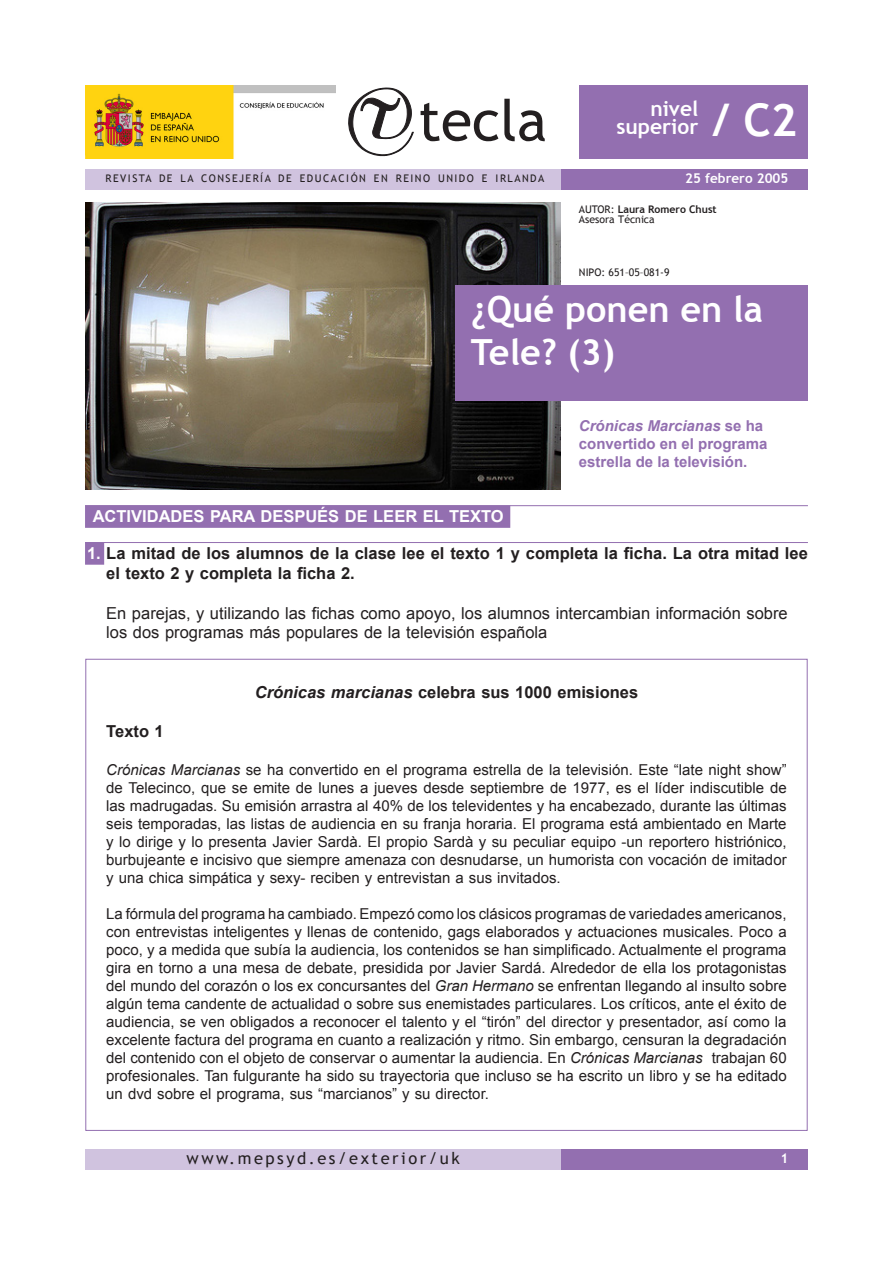
<style>
.page{position:relative;width:893px;height:1263px;background:#fff}
.page>*{position:absolute;margin:0;border:0;box-sizing:border-box;transform-origin:0 0}
.t1{font:700 45px "Trebuchet MS";color:#fff}
.TITULO_GENERAL{font:700 36px/43.2px "Trebuchet MS";color:#fff}
.t2{font:700 21px "Trebuchet MS";color:#fff}
.LADILLO_1{font:700 16.5px "Arial";color:#231f20}
.t3{font:16.5px/19.8px "Arial";color:#231f20}
.ACTIVIDADES_2{font:700 16.5px "Arial";color:#fff}
.t4{font:16.5px "Trebuchet MS";letter-spacing:.155em;color:#231f20}
.t5{font:15px/18px "Arial";color:#231f20;text-align:justify}
.TEXTO_SIMULADO{font:700 15px/18px "Arial";color:#936fb0}
.t6{font:700 13.5px "Trebuchet MS";color:#fff}
.NOMBRE_AUTOR{font:10.5px "Trebuchet MS";letter-spacing:.14em;color:#231f20}
.NOMBRE_AUTOR-2{font:10.5px "Trebuchet MS";color:#231f20}
.t7{font:700 10.5px "Trebuchet MS";color:#231f20}
.s1{font-weight:400}
.s2{font-style:italic}
.s3{color:#fff}
</style>
<div class="page">
<div style="left:85px;top:1149px;width:723px;height:20px;background:#936fb0"></div>
<div style="left:85px;top:1149px;width:476px;height:20px;background:#d0c3df"></div>
<img style="left:85px;top:203px;width:476px;height:286px">
<div style="left:85px;top:169px;width:723px;height:21px;background:#936fb0"></div>
<div style="left:85px;top:169px;width:476px;height:21px;background:#d0c3df"></div>
<svg style="left:348px;top:87px;width:66px;height:69px"></svg>
<svg style="left:421px;top:103px;width:77px;height:38px"></svg>
<svg style="left:504px;top:99px;width:41px;height:42px"></svg>
<div style="left:579px;top:85px;width:229px;height:73px;background:#936fb0"></div>
<div style="left:455px;top:285px;width:353px;height:116px;background:#936fb0"></div>
<img style="left:85px;top:85px;width:250px;height:74px">
<div style="left:85px;top:542px;width:19px;height:23px;background:#936fb0"></div>
<hr style="left:85px;top:542px;width:723px;height:1px;background:#936fb0">
<div style="left:85px;top:505px;width:425px;height:23px;background:#936fb0"></div>
<hr style="left:85px;top:505px;width:723px;height:1px;background:#936fb0">
<p class="t2" style="left:650px;top:96px;width:49px">nivel</p>
<p class="t2" style="left:616px;top:114px;width:83px">superior</p>
<p class="t1" style="left:712px;top:92px;width:87px">/ C2</p>
<p class="NOMBRE_AUTOR" style="left:106px;top:173px;width:440px">REVISTA DE LA CONSEJERÍA DE EDUCACIÓN EN REINO UNIDO E IRLANDA</p>
<p class="t6" style="left:685px;top:169px;width:105px">25 febrero 2005</p>
<p class="t7" style="left:579px;top:203px;width:139px"><span class="s1">AUTOR:</span> Laura Romero Chust</p>
<p class="NOMBRE_AUTOR-2" style="left:579px;top:214px;width:77px">Asesora Técnica</p>
<p class="NOMBRE_AUTOR-2" style="left:579px;top:266px;width:92px">NIPO: 651–05–081-9</p>
<p class="TITULO_GENERAL" style="left:471px;top:287px;width:294px">¿Qué ponen en la<br>Tele? (3)</p>
<p class="ACTIVIDADES_2" style="left:93px;top:506px;width:413px">ACTIVIDADES PARA DESPUÉS DE LEER EL TEXTO</p>
<p class="TEXTO_SIMULADO" style="left:579px;top:417px;width:190px"><span class="s2">Crónicas Marcianas</span> se ha convertido en el programa estrella de la televisión.</p>
<p class="LADILLO_1" style="left:87px;top:542px;width:722px"><span class="s3">1.</span> La mitad de los alumnos de la clase lee el texto 1 y completa la ficha. La otra mitad lee</p>
<p class="LADILLO_1" style="left:106px;top:562px;width:250px">el texto 2 y completa la ficha 2.</p>
<p class="t3" style="left:106px;top:603px;width:683px">En parejas, y utilizando las fichas como apoyo, los alumnos intercambian información sobre los dos programas más populares de la televisión española</p>
<p class="LADILLO_1" style="left:255px;top:681px;width:385px"><span class="s2">Crónicas marcianas</span> celebra sus 1000 emisiones</p>
<p class="LADILLO_1" style="left:106px;top:721px;width:59px">Texto 1</p>
<p class="t5" style="left:106px;top:761px;width:682px"><span class="s2">Crónicas Marcianas</span> se ha convertido en el programa estrella de la televisión. Este “late night show” de Telecinco, que se emite de lunes a jueves desde septiembre de 1977, es el líder indiscutible de las madrugadas. Su emisión arrastra al 40% de los televidentes y ha encabezado, durante las últimas seis temporadas, las listas de audiencia en su franja horaria. El programa está ambientado en Marte y lo dirige y lo presenta Javier Sardà. El propio Sardà y su peculiar equipo -un reportero histriónico, burbujeante e incisivo que siempre amenaza con desnudarse, un humorista con vocación de imitador y una chica simpática y sexy- reciben y entrevistan a sus invitados.</p>
<p class="t5" style="left:106px;top:905px;width:682px">La fórmula del programa ha cambiado. Empezó como los clásicos programas de variedades americanos, con entrevistas inteligentes y llenas de contenido, gags elaborados y actuaciones musicales. Poco a poco, y a medida que subía la audiencia, los contenidos se han simplificado. Actualmente el programa gira en torno a una mesa de debate, presidida por Javier Sardá. Alrededor de ella los protagonistas del mundo del corazón o los ex concursantes del <span class="s2">Gran Hermano</span> se enfrentan llegando al insulto sobre algún tema candente de actualidad o sobre sus enemistades particulares. Los críticos, ante el éxito de audiencia, se ven obligados a reconocer el talento y el “tirón” del director y presentador, así como la excelente factura del programa en cuanto a realización y ritmo. Sin embargo, censuran la degradación del contenido con el objeto de conservar o aumentar la audiencia. En <span class="s2">Crónicas Marcianas</span> trabajan 60 profesionales. Tan fulgurante ha sido su trayectoria que incluso se ha escrito un libro y se ha editado un dvd sobre el programa, sus “marcianos” y su director.</p>
<p class="t4" style="left:187px;top:1148px;width:275px">www.mepsyd.es/exterior/uk</p>
<p class="t6" style="left:780px;top:1149px;width:9px">1</p>
</div>
